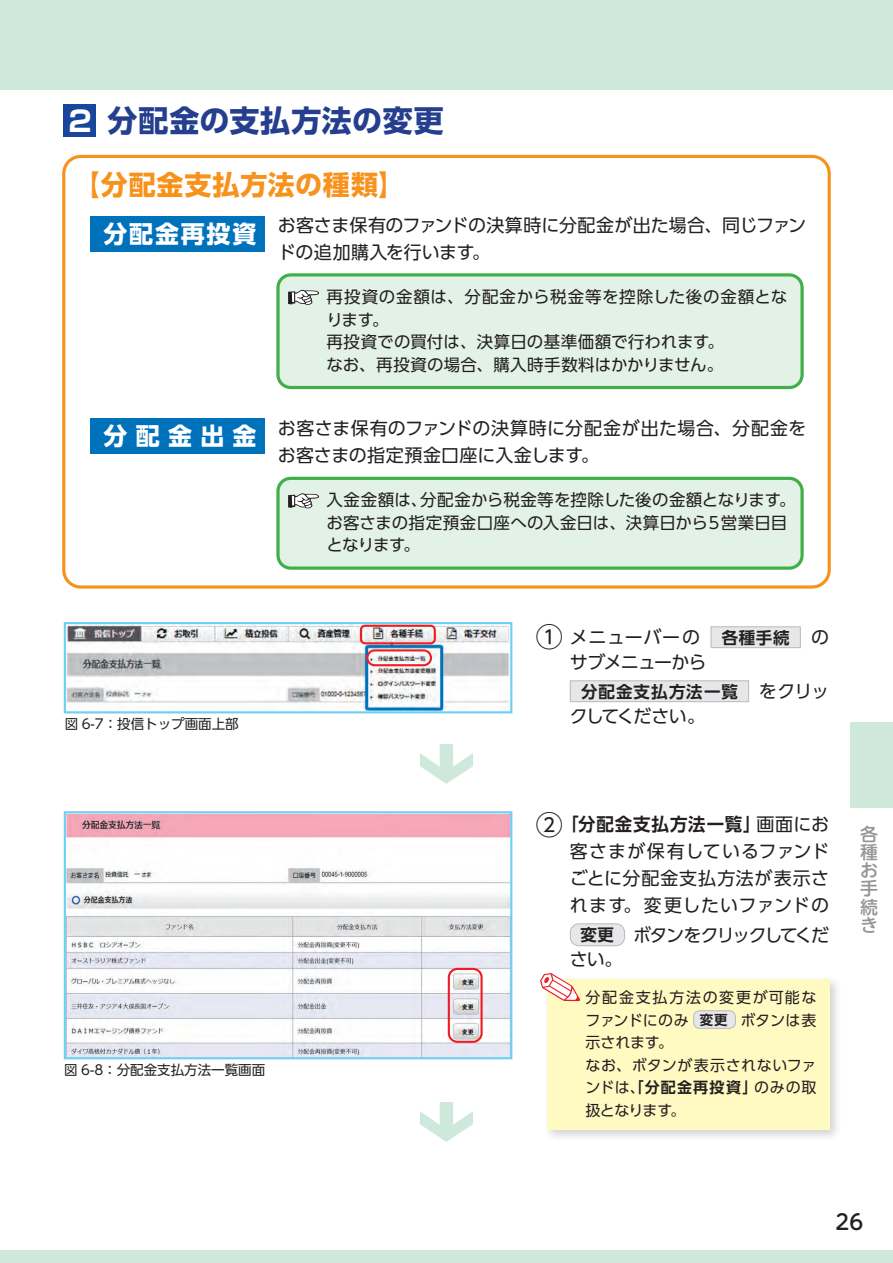
<style>
.page{position:relative;width:893px;height:1263px;background:#fff}
.page>*{position:absolute;margin:0;border:0;box-sizing:border-box;transform-origin:0 0}
.t1{font:700 30px "UD Shin Go Pro";letter-spacing:.025em;color:#253f8e}
.t2{font:700 27px "UD Shin Go Pro";letter-spacing:.03em;color:#f7931d}
.t3{font:700 24px "UD Shin Go Pro";letter-spacing:.085em;color:#fff}
.t4{font:500 21px "UD Shin M Go Pro";color:#231f20}
.t5{font:18px/27px "UD Shin Go Pro";letter-spacing:.005em;color:#231f20}
.t6{font:18px/24.5px "UD Shin Go Pro";letter-spacing:-.085em;color:#231f20}
.t7{font:18px/25px "UD Shin Go Pro";letter-spacing:-.015em;color:#231f20}
.t8{font:700 18px "UD Shin Go Pro De";letter-spacing:.05em;color:#231f20}
.t9{font:500 18px/18.1px "UD Shin M Go Pro";color:#939598;text-align:justify}
.t10{font:16.5px/22.5px "UD Shin Go Pro";letter-spacing:.015em;color:#231f20}
.t11{font:700 16.5px "UD Shin Go Pro De";letter-spacing:.065em;color:#231f20}
.t12{font:15px/22.5px "UD Shin Go Pro";letter-spacing:.035em;color:#231f20}
.t13{font:13.5px "UD Shin Go Pro";color:#231f20}
.s1{font-family:"Shin Go Pro";font-size:28.5px;color:#fff}
.s2{font-size:27px}
.s3{font-family:"UD Shin Go Pro De";font-weight:700;font-size:16.5px}
.s4{font-family:"UD Shin Go Pro";font-weight:400;font-size:18px}
.s5{font-family:"UD Shin Go Pro";font-weight:400;font-size:27px}
.s6{font-family:"UD Shin Go Pro";font-weight:400}
.s7{font-family:"UD Shin Go Pro De";font-weight:700;font-size:13.5px}
.s8{font-family:"UD Shin Go Pro De";font-weight:700}
</style>
<div class="page">
<div style="left:0;top:1250px;width:893px;height:13px;background:#cee8db"></div>
<div style="left:0;top:0;width:893px;height:89px;background:#cee8db"></div>
<div style="left:850px;top:723px;width:43px;height:85px;background:#cee8db"></div>
<div style="left:64px;top:104px;width:32px;height:33px;background:#18469d"></div>
<div style="left:711px;top:627px;width:89px;height:21px;background:#e6e7e9"></div>
<div style="left:710px;top:626px;width:91px;height:22px;border:1px solid #bcbdc0"></div>
<div style="left:570px;top:681px;width:179px;height:21px;background:#e6e7e9"></div>
<div style="left:570px;top:680px;width:179px;height:22px;border:1px solid #bcbdc0"></div>
<div style="left:570px;top:924px;width:55px;height:22px;background:#e6e7e9;border-radius:9px"></div>
<div style="left:570px;top:923px;width:55px;height:23px;border:1px solid #bcbdc0;border-radius:9px"></div>
<div style="left:62px;top:155px;width:769px;height:434px;border:3px solid #f7931d;border-radius:17px"></div>
<div style="left:91px;top:216px;width:174px;height:35px;background:#0072bc"></div>
<div style="left:91px;top:418px;width:174px;height:36px;background:#0072bc"></div>
<div style="left:278px;top:275px;width:524px;height:112px;background:#e3f2e7;border-radius:13px"></div>
<svg style="left:288px;top:290px;width:31px;height:15px"></svg>
<div style="left:276px;top:273px;width:528px;height:116px;border:3px solid #40ae49;border-radius:13px"></div>
<div style="left:278px;top:478px;width:524px;height:90px;background:#e3f2e7;border-radius:13px"></div>
<svg style="left:288px;top:493px;width:31px;height:15px"></svg>
<div style="left:276px;top:477px;width:528px;height:93px;border:3px solid #40ae49;border-radius:13px"></div>
<img style="left:67px;top:814px;width:442px;height:242px">
<div style="left:64px;top:811px;width:448px;height:248px;border:2px solid #6bcff6"></div>
<div style="left:448px;top:968px;width:35px;height:75px;border:2px solid #ee1d23;border-radius:9px"></div>
<div style="left:543px;top:975px;width:299px;height:167px;background:#231f20;opacity:.2"></div>
<div style="left:547px;top:979px;width:282px;height:150px;background:#fffac1"></div>
<div style="left:694px;top:1011px;width:41px;height:17px;background:#e6e7e9;border-radius:6px"></div>
<div style="left:693px;top:1010px;width:43px;height:19px;border:1px solid #bcbdc0;border-radius:6px"></div>
<svg style="left:540px;top:973px;width:40px;height:28px"></svg>
<img style="left:67px;top:625px;width:442px;height:85px">
<div style="left:64px;top:622px;width:448px;height:91px;border:2px solid #6bcff6"></div>
<div style="left:366px;top:649px;width:66px;height:17px;border:2px solid #ee1d23;border-radius:7px"></div>
<div style="left:360px;top:625px;width:76px;height:19px;border:2px solid #ee1d23;border-radius:4px"></div>
<svg style="left:420px;top:744px;width:53px;height:40px"></svg>
<svg style="left:420px;top:1102px;width:53px;height:40px"></svg>
<h1 class="t1" style="left:68px;top:96px;width:377px"><span class="s1">2</span> 分配金の支払方法の変更</h1>
<h2 class="t2" style="left:73px;top:163px;width:333px">【分配金支払方法の種類】</h2>
<p class="t5" style="left:278px;top:212px;width:530px">お客さま保有のファンドの決算時に分配金が出た場合、同じファンドの追加購入を行います。</p>
<h3 class="t3" style="left:103px;top:214px;width:155px">分配金再投資</h3>
<h3 class="t3" style="left:103px;top:417px;width:155px">分配金出金</h3>
<p class="t10" style="left:326px;top:285px;width:462px">再投資の金額は、分配金から税金等を控除した後の金額となります。<br>再投資での買付は、決算日の基準価額で行われます。<br>なお、再投資の場合、購入時手数料はかかりません。</p>
<p class="t5" style="left:278px;top:414px;width:530px">お客さま保有のファンドの決算時に分配金が出た場合、分配金をお客さまの指定預金口座に入金します。</p>
<p class="t10" style="left:326px;top:488px;width:471px">入金金額は、分配金から税金等を控除した後の金額となります。お客さまの指定預金口座への入金日は、決算日から５営業日目となります。</p>
<p class="t13" style="left:65px;top:713px;width:175px">図 6-7：投信トップ画面上部</p>
<p class="t7" style="left:570px;top:624px;width:261px;text-indent:-34px"><span class="s2">①</span> メニューバーの <span class="s3">各種手続</span> のサブメニューから</p>
<p class="t11" style="left:581px;top:678px;width:250px">分配金支払方法一覧 <span class="s4">をクリッ</span></p>
<p class="t6" style="left:570px;top:703px;width:137px">クしてください。</p>
<p class="t13" style="left:64px;top:1059px;width:202px">図 6-8：分配金支払方法一覧画面</p>
<p class="t8" style="left:536px;top:810px;width:295px"><span class="s5">②</span>「分配金支払方法一覧」<span class="s6">画面にお</span></p>
<p class="t5" style="left:570px;top:837px;width:261px;text-align:justify">客さまが保有しているファンドごとに分配金支払方法が表示されます。変更したいファンドの</p>
<p class="t6" style="left:570px;top:922px;width:261px;text-indent:11px"><span class="s3">変更</span> ボタンをクリックしてください。</p>
<p class="t12" style="left:585px;top:986px;width:233px">分配金支払方法の変更が可能なファンドにのみ <span class="s7">変更</span> ボタンは表示されます。　<br>なお、ボタンが表示されないファンドは、<span class="s8">「分配金再投資」</span>のみの取扱となります。</p>
<p class="t9" style="left:860px;top:824px;width:19px">各種お手続き</p>
<p class="t4" style="left:835px;top:1204px;width:29px">26</p>
</div>
